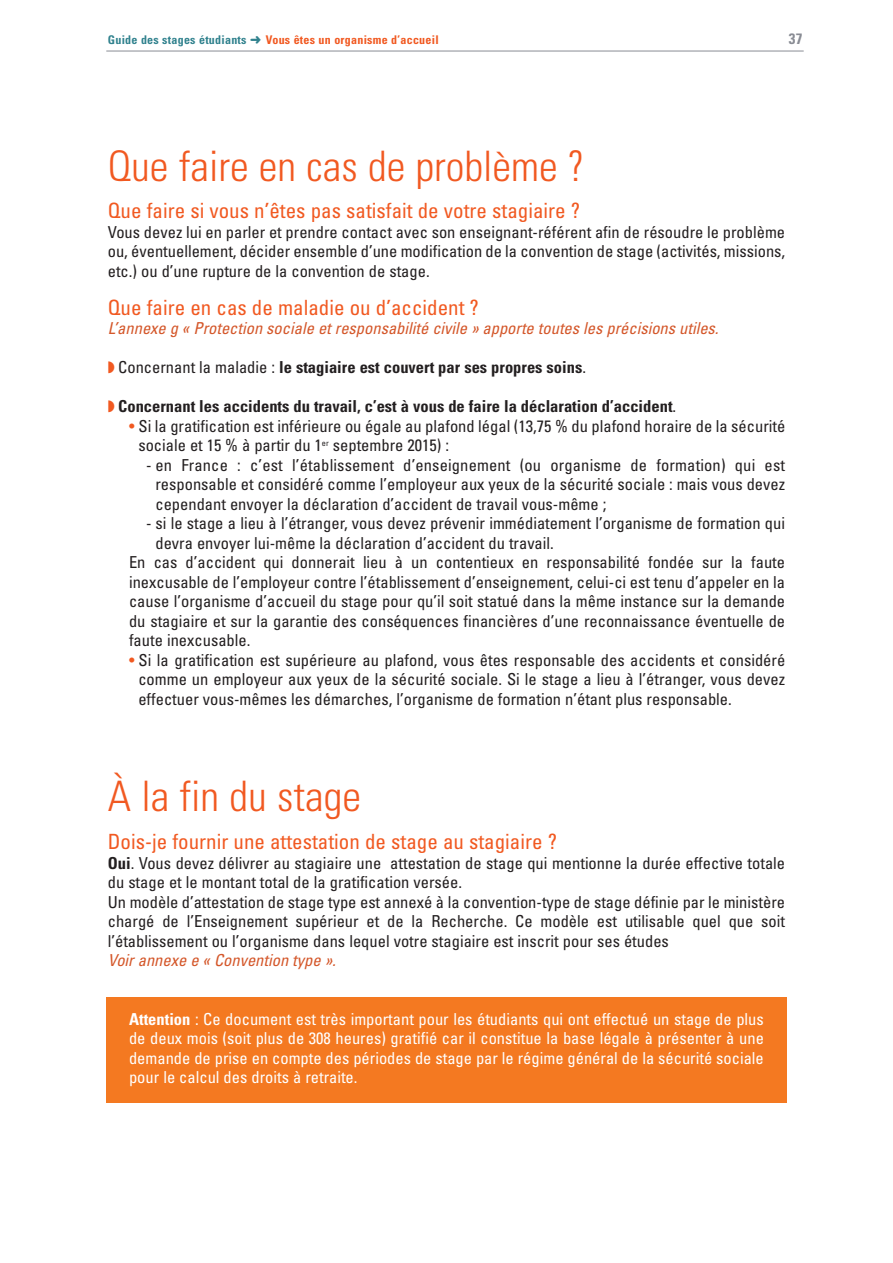
<style>
.page{position:relative;width:893px;height:1263px;background:#fff}
.page>*{position:absolute;margin:0;border:0;box-sizing:border-box;transform-origin:0 0}
.t1{font:300 condensed 42px "Univers";color:#f15921}
.t2{font:condensed 21px "Univers";color:#f15921}
.t3{font:condensed 16.5px/19.5px "Univers";color:#231f20;text-align:justify}
.t4{font:condensed 16.5px/19.5px "Univers";color:#fff;text-align:justify}
.t5{font:700 condensed 16.5px "Univers";color:#231f20}
.t6{font:italic condensed 16.5px "Univers";color:#d4572a}
.t7{font:700 condensed 15px "Univers";color:#898c94}
.t8{font:700 condensed 12px "Univers";letter-spacing:.02em;color:#f15921}
.s1{color:#31828e}
.s2{color:#f15921}
.s3{font-weight:400}
.s4{font-weight:700}
</style>
<div class="page">
<div style="left:106px;top:998px;width:681px;height:105px;background:#f47921"></div>
<hr style="left:106px;top:51px;width:698px;height:1px;background:#898c94">
<p class="t8" style="left:108px;top:35px;width:332px"><span class="s1">Guide des stages étudiants</span> <span class="s1">➜</span> Vous êtes un organisme d’accueil</p>
<p class="t7" style="left:789px;top:33px;width:15px">37</p>
<h1 class="t1" style="left:108px;top:150px;width:478px">Que faire en cas de problème ?</h1>
<p class="t2" style="left:108px;top:203px;width:474px">Que faire si vous n’êtes pas satisfait de votre stagiaire ?</p>
<p class="t3" style="left:108px;top:224px;width:679px">Vous devez lui en parler et prendre contact avec son enseignant-référent afin de résoudre le problème ou, éventuellement, décider ensemble d’une modification de la convention de stage (activités, missions, etc.) ou d’une rupture de la convention de stage.</p>
<p class="t2" style="left:108px;top:300px;width:373px">Que faire en cas de maladie ou d’accident ?</p>
<p class="t6" style="left:108px;top:322px;width:612px">L’annexe g « Protection sociale et responsabilité civile » apporte toutes les précisions utiles.</p>
<p class="t5" style="left:108px;top:361px;width:480px"><span class="s2">◗</span> <span class="s3">Concernant la maladie :</span> le stagiaire est couvert par ses propres soins<span class="s3">.</span></p>
<p class="t5" style="left:108px;top:400px;width:570px"><span class="s2">◗</span> Concernant les accidents du travail, c’est à vous de faire la déclaration d’accident<span class="s3">.</span></p>
<p class="t3" style="left:138px;top:418px;width:648px;text-indent:-9px"><span class="s2">•</span> Si la gratification est inférieure ou égale au plafond légal (13,75 % du plafond horaire de la sécurité sociale et 15 % à partir du 1<sup>er</sup> septembre 2015) :</p>
<p class="t3" style="left:155px;top:457px;width:631px;text-indent:-9px">- en France : c’est l’établissement d’enseignement (ou organisme de formation) qui est responsable et considéré comme l’employeur aux yeux de la sécurité sociale : mais vous devez cependant envoyer la déclaration d’accident de travail vous-même ;</p>
<p class="t3" style="left:146px;top:515px;width:640px">- si le stage a lieu à l’étranger, vous devez prévenir immédiatement l’organisme de formation qui</p>
<p class="t3" style="left:155px;top:535px;width:400px">devra envoyer lui-même la déclaration d’accident du travail.</p>
<p class="t3" style="left:129px;top:554px;width:658px">En cas d’accident qui donnerait lieu à un contentieux en responsabilité fondée sur la faute</p>
<p class="t3" style="left:129px;top:574px;width:658px">inexcusable de l’employeur contre l’établissement d’enseignement, celui-ci est tenu d’appeler en la</p>
<p class="t3" style="left:129px;top:593px;width:658px">cause l’organisme d’accueil du stage pour qu’il soit statué dans la même instance sur la demande</p>
<p class="t3" style="left:129px;top:613px;width:658px">du stagiaire et sur la garantie des conséquences financières d’une reconnaissance éventuelle de</p>
<p class="t3" style="left:129px;top:632px;width:123px">faute inexcusable.</p>
<p class="t3" style="left:138px;top:652px;width:648px;text-indent:-9px"><span class="s2">•</span> Si la gratification est supérieure au plafond, vous êtes responsable des accidents et considéré comme un employeur aux yeux de la sécurité sociale. Si le stage a lieu à l’étranger, vous devez effectuer vous-mêmes les démarches, l’organisme de formation n’étant plus responsable.</p>
<h1 class="t1" style="left:108px;top:781px;width:255px">À la fin du stage</h1>
<p class="t2" style="left:108px;top:834px;width:451px">Dois-je fournir une attestation de stage au stagiaire ?</p>
<p class="t3" style="left:108px;top:854px;width:679px;text-align:left"><span class="s4">Oui</span>. Vous devez délivrer au stagiaire une attestation de stage qui mentionne la durée effective totale du stage et le montant total de la gratification versée.<br>Un modèle d’attestation de stage type est annexé à la convention-type de stage définie par le ministère chargé de l’Enseignement supérieur et de la Recherche. Ce modèle est utilisable quel que soit l’établissement ou l’organisme dans lequel votre stagiaire est inscrit pour ses études</p>
<p class="t6" style="left:108px;top:954px;width:229px">Voir annexe e « Convention type ».</p>
<p class="t4" style="left:129px;top:1010px;width:636px"><span class="s4">Attention</span> : Ce document est très important pour les étudiants qui ont effectué un stage de plus de deux mois (soit plus de 308 heures) gratifié car il constitue la base légale à présenter à une demande de prise en compte des périodes de stage par le régime général de la sécurité sociale pour le calcul des droits à retraite.</p>
</div>
